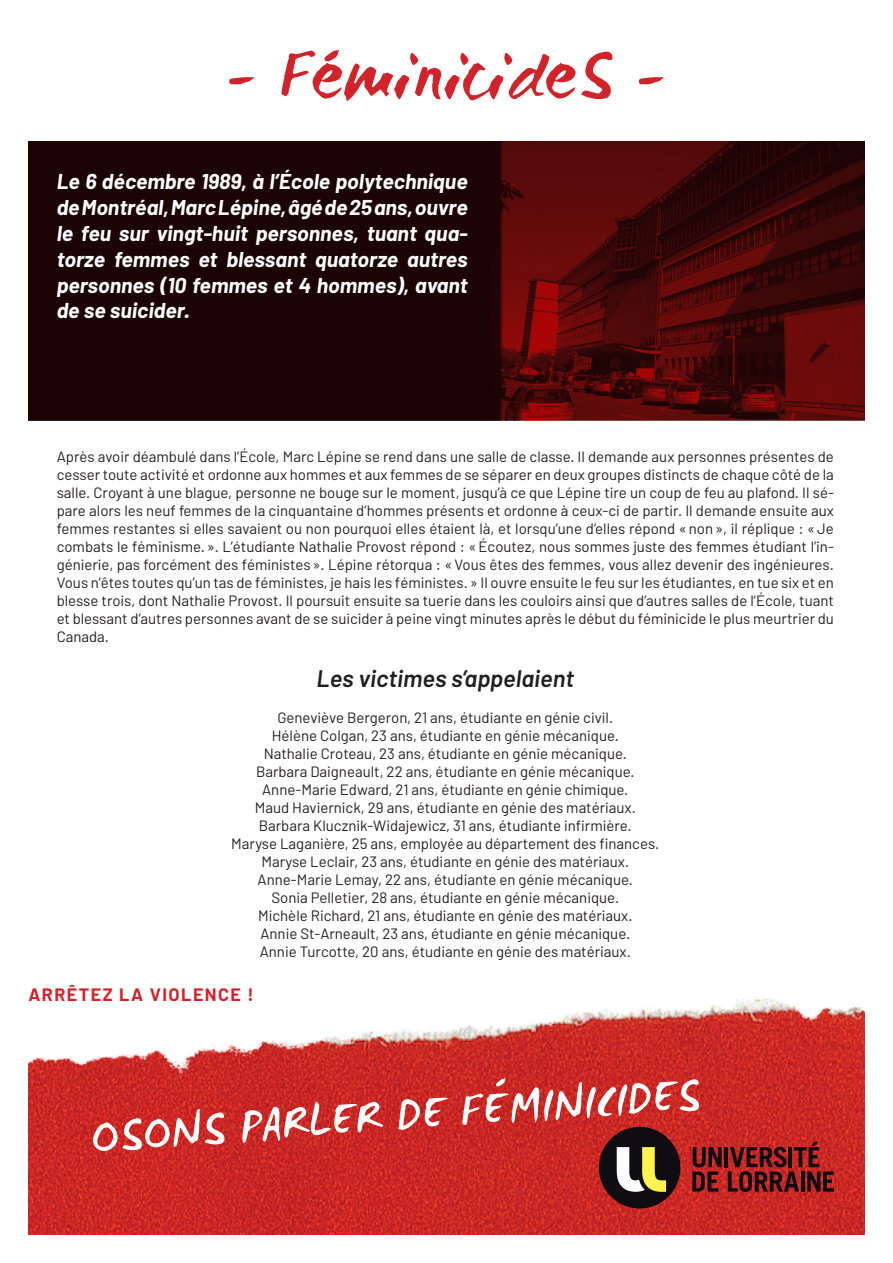
<style>
.page{position:relative;width:893px;height:1263px;background:#fff}
.page>*{position:absolute;margin:0;border:0;box-sizing:border-box;transform-origin:0 0}
.t1{font:75px "WC Mano Negra Bta";color:#d1232a}
.t2{font:50px "WC Mano Negra Bta";color:#fff}
.t3{font:italic 600 24px "Barlow";color:#231f20}
.t4{font:italic 700 21.5px/25.8px "Barlow";color:#fff;text-align:justify}
.t5{font:700 18px "Barlow";letter-spacing:.08em;color:#d1232a}
.t6{font:15px/18px "Barlow";color:#231f20;text-align:justify}
</style>
<div class="page">
<img style="left:28px;top:997px;width:837px;height:237px">
<hr style="left:724px;top:1147px;width:4px;height:20px;background:#0f0c12">
<svg style="left:692px;top:1147px;width:30px;height:44px"></svg>
<svg style="left:728px;top:1142px;width:106px;height:50px;background:#7e1c1d"></svg>
<div style="left:599px;top:1127px;width:81px;height:81px;background:#0f0c12;border-radius:50%"></div>
<svg style="left:617px;top:1147px;width:49px;height:45px"></svg>
<img style="left:28px;top:142px;width:837px;height:278px">
<h1 class="t1" style="left:226px;top:28px;width:442px">- FéminicideS -</h1>
<h3 class="t4" style="left:57px;top:169px;width:413px">Le 6 décembre 1989, à l’École polytechnique de Montréal, Marc Lépine, âgé de 25 ans, ouvre le feu sur vingt-huit personnes, tuant qua&shy;torze femmes et blessant quatorze autres personnes (10 femmes et 4 hommes), avant de se suicider.</h3>
<p class="t6" style="left:57px;top:447px;width:779px">Après avoir déambulé dans l’École, Marc Lépine se rend dans une salle de classe. Il demande aux personnes présentes de cesser toute activité et ordonne aux hommes et aux femmes de se séparer en deux groupes distincts de chaque côté de la salle. Croyant à une blague, personne ne bouge sur le moment, jusqu’à ce que Lépine tire un coup de feu au plafond. Il sé&shy;pare alors les neuf femmes de la cinquantaine d’hommes présents et ordonne à ceux-ci de partir. Il demande ensuite aux femmes restantes si elles savaient ou non pourquoi elles étaient là, et lorsqu’une d’elles répond «non», il réplique : «Je combats le féminisme.». L’étudiante Nathalie Provost répond : «Écoutez, nous sommes juste des femmes étudiant l’in&shy;génierie, pas forcément des féministes». Lépine rétorqua : «Vous êtes des femmes, vous allez devenir des ingénieures.<br>Vous n’êtes toutes qu’un tas de féministes, je hais les féministes.» Il ouvre ensuite le feu sur les étudiantes, en tue six et en blesse trois, dont Nathalie Provost. Il poursuit ensuite sa tuerie dans les couloirs ainsi que d’autres salles de l’École, tuant et blessant d’autres personnes avant de se suicider à peine vingt minutes après le début du féminicide le plus meurtrier du Canada.</p>
<h3 class="t3" style="left:316px;top:664px;width:259px">Les victimes s’appelaient</h3>
<p class="t6" style="left:231px;top:709px;width:430px;text-align:center">Geneviève Bergeron, 21 ans, étudiante en génie civil.<br>Hélène Colgan, 23 ans, étudiante en génie mécanique.<br>Nathalie Croteau, 23 ans, étudiante en génie mécanique.<br>Barbara Daigneault, 22 ans, étudiante en génie mécanique.<br>Anne-Marie Edward, 21 ans, étudiante en génie chimique.<br>Maud Haviernick, 29 ans, étudiante en génie des matériaux.<br>Barbara Klucznik-Widajewicz, 31 ans, étudiante infirmière.<br>Maryse Laganière, 25 ans, employée au département des finances.<br>Maryse Leclair, 23 ans, étudiante en génie des matériaux.<br>Anne-Marie Lemay, 22 ans, étudiante en génie mécanique.<br>Sonia Pelletier, 28 ans, étudiante en génie mécanique.<br>Michèle Richard, 21 ans, étudiante en génie des matériaux.<br>Annie St-Arneault, 23 ans, étudiante en génie mécanique.<br>Annie Turcotte, 20 ans, étudiante en génie des matériaux.</p>
<p class="t5" style="left:28px;top:983px;width:227px">ARRÊTEZ LA VIOLENCE !</p>
<h2 class="t2" style="left:89px;top:1106px;width:612px;rotate:-4deg">OSONS PARLER DE FÉMINICIDES</h2>
</div>
